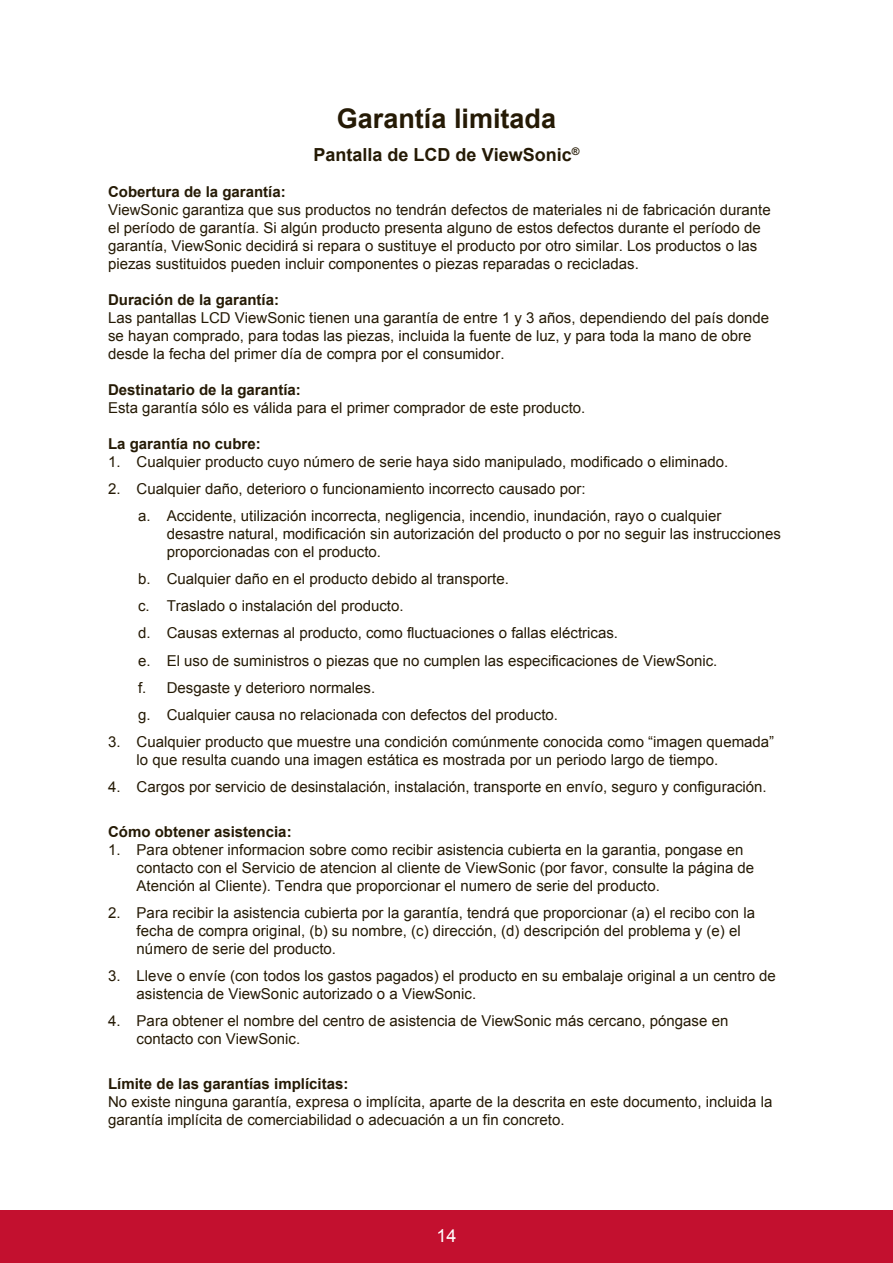
<style>
.page{position:relative;width:893px;height:1263px;background:#fff}
.page>*{position:absolute;margin:0;border:0;box-sizing:border-box;transform-origin:0 0}
.t1{font:700 27px "Arial";color:#251a05}
.t2{font:700 18px "Arial";color:#251a05}
.t3{font:18px "Arial";color:#fff}
.t4{font:15px/18px "Arial";color:#251a05}
.t5{font:700 15px "Arial";color:#251a05}
</style>
<div class="page">
<div style="left:0;top:1210px;width:892px;height:53px;background:#c3102f"></div>
<h1 class="t1" style="left:337px;top:100px;width:221px">Garantía limitada</h1>
<p class="t2" style="left:313px;top:143px;width:267px">Pantalla de LCD de ViewSonic<sup>®</sup></p>
<p class="t5" style="left:108px;top:182px;width:179px">Cobertura de la garantía:</p>
<p class="t4" style="left:108px;top:201px;width:663px">ViewSonic garantiza que sus productos no tendrán defectos de materiales ni de fabricación durante el período de garantía. Si algún producto presenta alguno de estos defectos durante el período de garantía, ViewSonic decidirá si repara o sustituye el producto por otro similar. Los productos o las piezas sustituidos pueden incluir componentes o piezas reparadas o recicladas.</p>
<p class="t5" style="left:108px;top:290px;width:172px">Duración de la garantía:</p>
<p class="t4" style="left:108px;top:309px;width:662px">Las pantallas LCD ViewSonic tienen una garantía de entre 1 y 3 años, dependiendo del país donde se hayan comprado, para todas las piezas, incluida la fuente de luz, y para toda la mano de obre desde la fecha del primer día de compra por el consumidor.</p>
<p class="t5" style="left:108px;top:380px;width:194px">Destinatario de la garantía:</p>
<p class="t4" style="left:108px;top:399px;width:478px">Esta garantía sólo es válida para el primer comprador de este producto.</p>
<p class="t5" style="left:108px;top:434px;width:154px">La garantía no cubre:</p>
<p class="t4" style="left:108px;top:453px;width:621px">1. Cualquier producto cuyo número de serie haya sido manipulado, modificado o eliminado.</p>
<p class="t4" style="left:138px;top:476px;width:584px;line-height:27px;text-indent:-30px">2. Cualquier daño, deterioro o funcionamiento incorrecto causado por:<br>a. Accidente, utilización incorrecta, negligencia, incendio, inundación, rayo o cualquier</p>
<p class="t4" style="left:166px;top:525px;width:615px">desastre natural, modificación sin autorización del producto o por no seguir las instrucciones proporcionadas con el producto.</p>
<p class="t4" style="left:138px;top:566px;width:580px;line-height:27px">b. Cualquier daño en el producto debido al transporte.<br>c. Traslado o instalación del producto.<br>d. Causas externas al producto, como fluctuaciones o fallas eléctricas.<br>e. El uso de suministros o piezas que no cumplen las especificaciones de ViewSonic. f. Desgaste y deterioro normales.<br>g. Cualquier causa no relacionada con defectos del producto.</p>
<p class="t4" style="left:136px;top:732px;width:638px;text-indent:-28px">3. Cualquier producto que muestre una condición comúnmente conocida como “imagen quemada” lo que resulta cuando una imagen estática es mostrada por un periodo largo de tiempo.</p>
<p class="t4" style="left:108px;top:777px;width:659px">4. Cargos por servicio de desinstalación, instalación, transporte en envío, seguro y configuración.</p>
<p class="t5" style="left:108px;top:821px;width:185px">Cómo obtener asistencia:</p>
<p class="t4" style="left:136px;top:840px;width:618px;text-indent:-28px">1. Para obtener informacion sobre como recibir asistencia cubierta en la garantia, pongase en contacto con el Servicio de atencion al cliente de ViewSonic (por favor, consulte la página de<br>Atención al Cliente). Tendra que proporcionar el numero de serie del producto.</p>
<p class="t4" style="left:136px;top:903px;width:619px;text-indent:-28px">2. Para recibir la asistencia cubierta por la garantía, tendrá que proporcionar (a) el recibo con la fecha de compra original, (b) su nombre, (c) dirección, (d) descripción del problema y (e) el número de serie del producto.</p>
<p class="t4" style="left:136px;top:966px;width:640px;text-indent:-28px">3. Lleve o envíe (con todos los gastos pagados) el producto en su embalaje original a un centro de asistencia de ViewSonic autorizado o a ViewSonic.</p>
<p class="t4" style="left:136px;top:1011px;width:593px;text-indent:-28px">4. Para obtener el nombre del centro de asistencia de ViewSonic más cercano, póngase en contacto con ViewSonic.</p>
<p class="t5" style="left:108px;top:1073px;width:242px">Límite de las garantías implícitas:</p>
<p class="t4" style="left:108px;top:1092px;width:665px">No existe ninguna garantía, expresa o implícita, aparte de la descrita en este documento, incluida la garantía implícita de comerciabilidad o adecuación a un fin concreto.</p>
<p class="t3" style="left:436px;top:1223px;width:22px">14</p>
</div>
